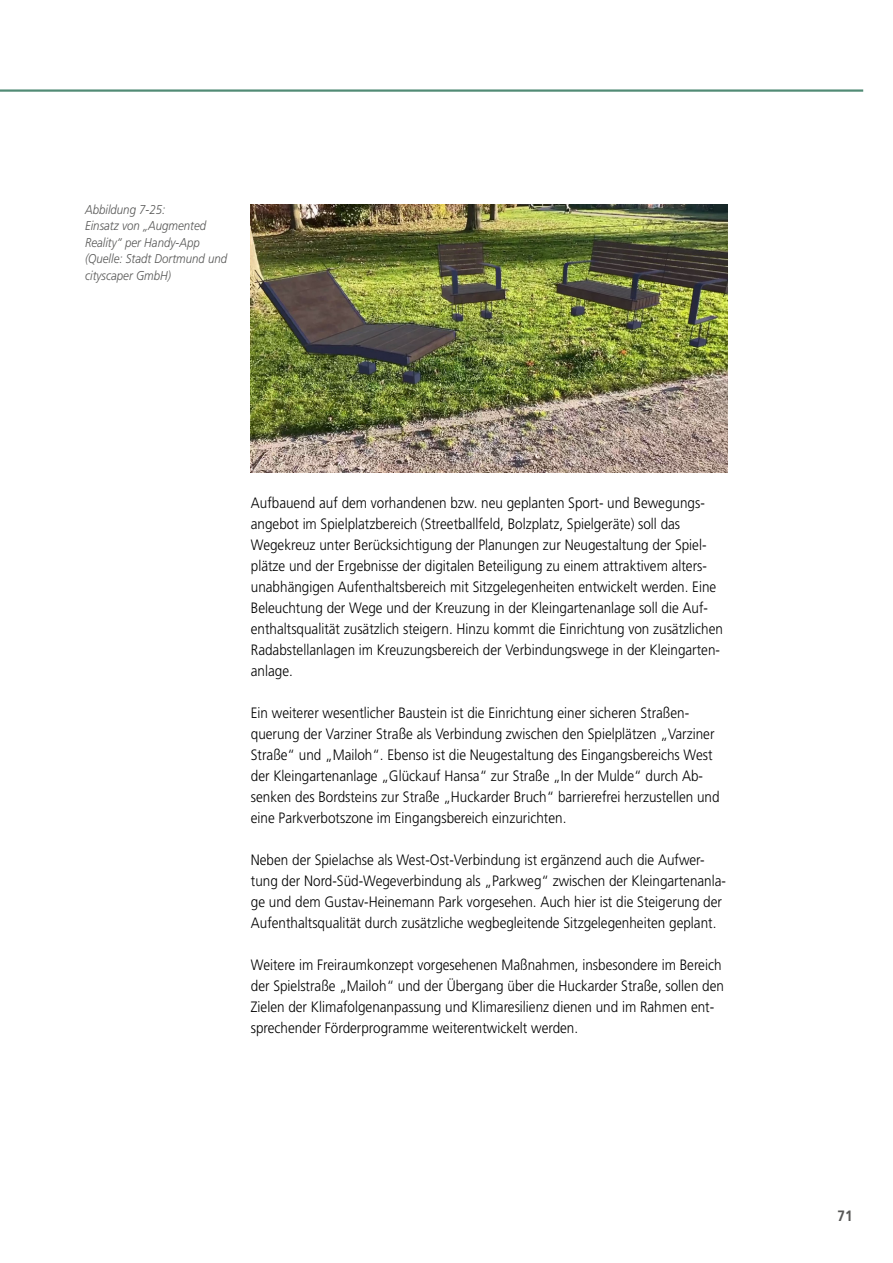
<style>
.page{position:relative;width:893px;height:1263px;background:#fff}
.page>*{position:absolute;margin:0;border:0;box-sizing:border-box;transform-origin:0 0}
.t1{font:300 15px/21px "Frutiger LT";color:#000;scale:.9 1}
.t2{font:700 15px "Frutiger LT";color:#575756;scale:.9 1}
.t3{font:italic 300 12.75px/16.5px "Frutiger LT";color:#575756;scale:.9 1}
</style>
<div class="page">
<hr style="left:0;top:89px;width:863px;height:3px;background:#518b75">
<img style="left:251px;top:204px;width:476px;height:268px">
<p class="t3" style="left:85px;top:201px;width:159px">Abbildung 7-25:<br>Einsatz von „Augmented<br>Reality“ per Handy-App (Quelle: Stadt Dortmund und cityscaper GmbH)</p>
<p class="t1" style="left:251px;top:492px;width:526px">Aufbauend auf dem vorhandenen bzw. neu geplanten Sport- und Bewegungs&shy;angebot im Spielplatzbereich (Streetballfeld, Bolzplatz, Spielgeräte) soll das Wegekreuz unter Berücksichtigung der Planungen zur Neugestaltung der Spiel&shy;plätze und der Ergebnisse der digitalen Beteiligung zu einem attraktivem alters&shy;unabhängigen Aufenthaltsbereich mit Sitzgelegenheiten entwickelt werden. Eine Beleuchtung der Wege und der Kreuzung in der Kleingartenanlage soll die Auf&shy;enthaltsqualität zusätzlich steigern. Hinzu kommt die Einrichtung von zusätzlichen Radabstellanlagen im Kreuzungsbereich der Verbindungswege in der Kleingarten&shy;anlage.</p>
<p class="t1" style="left:251px;top:702px;width:522px">Ein weiterer wesentlicher Baustein ist die Einrichtung einer sicheren Straßen&shy;querung der Varziner Straße als Verbindung zwischen den Spielplätzen „Varziner Straße“ und „Mailoh“. Ebenso ist die Neugestaltung des Eingangsbereichs West der Kleingartenanlage „Glückauf Hansa“ zur Straße „In der Mulde“ durch Ab&shy;senken des Bordsteins zur Straße „Huckarder Bruch“ barrierefrei herzustellen und eine Parkverbotszone im Eingangsbereich einzurichten.</p>
<p class="t1" style="left:251px;top:849px;width:529px">Neben der Spielachse als West-Ost-Verbindung ist ergänzend auch die Aufwer&shy;tung der Nord-Süd-Wegeverbindung als „Parkweg“ zwischen der Kleingartenanla&shy;ge und dem Gustav-Heinemann Park vorgesehen. Auch hier ist die Steigerung der Aufenthaltsqualität durch zusätzliche wegbegleitende Sitzgelegenheiten geplant.</p>
<p class="t1" style="left:251px;top:954px;width:527px">Weitere im Freiraumkonzept vorgesehenen Maßnahmen, insbesondere im Bereich der Spielstraße „Mailoh“ und der Übergang über die Huckarder Straße, sollen den Zielen der Klimafolgenanpassung und Klimaresilienz dienen und im Rahmen ent&shy;sprechender Förderprogramme weiterentwickelt werden.</p>
<p class="t2" style="left:838px;top:1207px;width:18px">71</p>
</div>
